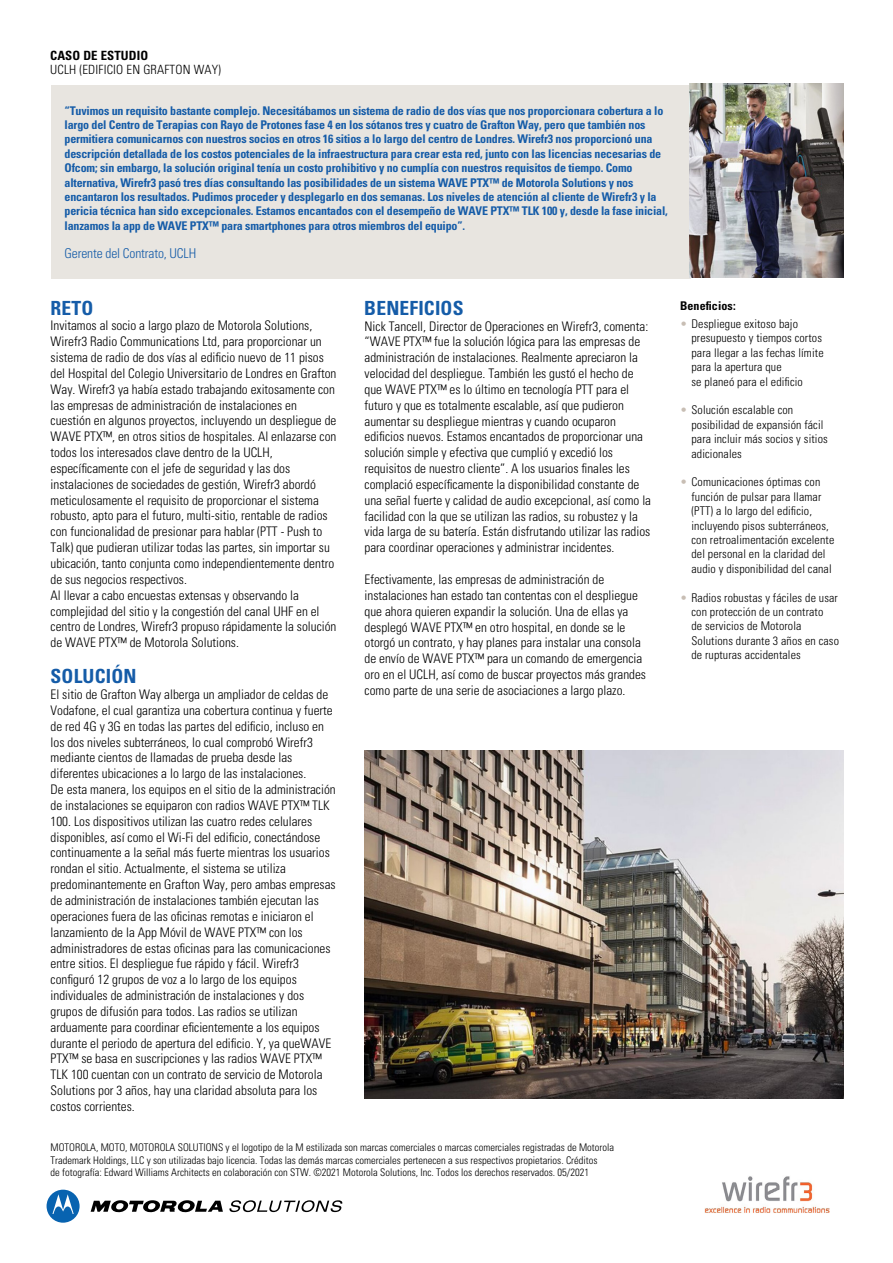
<style>
.page{position:relative;width:893px;height:1263px;background:#fff}
.page>*{position:absolute;margin:0;border:0;box-sizing:border-box;transform-origin:0 0}
.t1{font:700 condensed 19.5px "Univers LT Std";letter-spacing:.01em;color:#155ca8}
.t2{font:300 condensed 13.5px "Univers LT Std";letter-spacing:-.01em;color:#155ca8}
.t3{font:300 condensed 13.2px/15.9px "Univers LT Std";color:#000}
.t4{font:300 condensed 12.75px "Univers LT Std";letter-spacing:.015em;color:#000}
.t5{font:700 condensed 12.75px "Univers LT Std";letter-spacing:.01em;color:#000}
.t6{font:700 condensed 12px/14.4px "Univers LT Std";letter-spacing:-.015em;color:#155ca8}
.t7{font:300 condensed 12px/14.4px "Univers LT Std";letter-spacing:.01em;color:#000}
.t8{font:700 condensed 12px "Univers LT Std";letter-spacing:.01em;color:#000}
.t9{font:300 condensed 10.5px/12.6px "Univers LT Std";color:#000}
.s1{color:#c8beb4}
</style>
<div class="page">
<svg style="left:91px;top:1200px;width:132px;height:13px"></svg>
<svg style="left:47px;top:1190px;width:33px;height:33px"></svg>
<svg style="left:229px;top:1200px;width:113px;height:12px"></svg>
<div style="left:51px;top:85px;width:640px;height:193px;background:#e8e5e0"></div>
<img style="left:689px;top:83px;width:155px;height:195px">
<img style="left:364px;top:751px;width:479px;height:348px">
<img style="left:704px;top:1176px;width:125px;height:37px">
<p class="t5" style="left:50px;top:48px;width:99px">CASO DE ESTUDIO</p>
<p class="t4" style="left:50px;top:62px;width:172px">UCLH (EDIFICIO EN GRAFTON WAY)</p>
<p class="t6" style="left:65px;top:103px;width:605px">“Tuvimos un requisito bastante complejo. Necesitábamos un sistema de radio de dos vías que nos proporcionara cobertura a lo largo del Centro de Terapias con Rayo de Protones fase 4 en los sótanos tres y cuatro de Grafton Way, pero que también nos permitiera comunicarnos con nuestros socios en otros 16 sitios a lo largo del centro de Londres. Wirefr3 nos proporcionó una descripción detallada de los costos potenciales de la infraestructura para crear esta red, junto con las licencias necesarias de Ofcom; sin embargo, la solución original tenía un costo prohibitivo y no cumplía con nuestros requisitos de tiempo. Como alternativa, Wirefr3 pasó tres días consultando las posibilidades de un sistema WAVE PTX™ de Motorola Solutions y nos encantaron los resultados. Pudimos proceder y desplegarlo en dos semanas. Los niveles de atención al cliente de Wirefr3 y la pericia técnica han sido excepcionales. Estamos encantados con el desempeño de WAVE PTX™ TLK 100 y, desde la fase inicial, lanzamos la app de WAVE PTX™ para smartphones para otros miembros del equipo”.</p>
<p class="t2" style="left:65px;top:245px;width:133px">Gerente del Contrato, UCLH</p>
<h1 class="t1" style="left:51px;top:296px;width:44px">RETO</h1>
<h1 class="t1" style="left:364px;top:296px;width:101px">BENEFICIOS</h1>
<p class="t3" style="left:51px;top:318px;width:287px">Invitamos al socio a largo plazo de Motorola Solutions, Wirefr3 Radio Communications Ltd, para proporcionar un sistema de radio de dos vías al edificio nuevo de 11 pisos del Hospital del Colegio Universitario de Londres en Grafton Way. Wirefr3 ya había estado trabajando exitosamente con las empresas de administración de instalaciones en cuestión en algunos proyectos, incluyendo un despliegue de WAVE PTX™, en otros sitios de hospitales. Al enlazarse con todos los interesados clave dentro de la UCLH, específicamente con el jefe de seguridad y las dos instalaciones de sociedades de gestión, Wirefr3 abordó meticulosamente el requisito de proporcionar el sistema robusto, apto para el futuro, multi-sitio, rentable de radios con funcionalidad de presionar para hablar (PTT - Push to Talk) que pudieran utilizar todas las partes, sin importar su ubicación, tanto conjunta como independientemente dentro de sus negocios respectivos.<br>Al llevar a cabo encuestas extensas y observando la complejidad del sitio y la congestión del canal UHF en el centro de Londres, Wirefr3 propuso rápidamente la solución de WAVE PTX™ de Motorola Solutions.</p>
<p class="t3" style="left:365px;top:318px;width:288px">Nick Tancell, Director de Operaciones en Wirefr3, comenta: “WAVE PTX™ fue la solución lógica para las empresas de administración de instalaciones. Realmente apreciaron la velocidad del despliegue. También les gustó el hecho de que WAVE PTX™ es lo último en tecnología PTT para el futuro y que es totalmente escalable, así que pudieron aumentar su despliegue mientras y cuando ocuparon edificios nuevos. Estamos encantados de proporcionar una solución simple y efectiva que cumplió y excedió los requisitos de nuestro cliente”. A los usuarios finales les complació específicamente la disponibilidad constante de una señal fuerte y calidad de audio excepcional, así como la facilidad con la que se utilizan las radios, su robustez y la vida larga de su batería. Están disfrutando utilizar las radios para coordinar operaciones y administrar incidentes.</p>
<p class="t3" style="left:365px;top:571px;width:283px">Efectivamente, las empresas de administración de instalaciones han estado tan contentas con el despliegue que ahora quieren expandir la solución. Una de ellas ya desplegó WAVE PTX™ en otro hospital, en donde se le otorgó un contrato, y hay planes para instalar una consola de envío de WAVE PTX™ para un comando de emergencia oro en el UCLH, así como de buscar proyectos más grandes como parte de una serie de asociaciones a largo plazo.</p>
<h1 class="t1" style="left:51px;top:664px;width:87px">SOLUCIÓN</h1>
<p class="t3" style="left:51px;top:686px;width:287px">El sitio de Grafton Way alberga un ampliador de celdas de Vodafone, el cual garantiza una cobertura continua y fuerte de red 4G y 3G en todas las partes del edificio, incluso en los dos niveles subterráneos, lo cual comprobó Wirefr3 mediante cientos de llamadas de prueba desde las diferentes ubicaciones a lo largo de las instalaciones.<br>De esta manera, los equipos en el sitio de la administración de instalaciones se equiparon con radios WAVE PTX™ TLK 100. Los dispositivos utilizan las cuatro redes celulares disponibles, así como el Wi-Fi del edificio, conectándose continuamente a la señal más fuerte mientras los usuarios rondan el sitio. Actualmente, el sistema se utiliza predominantemente en Grafton Way, pero ambas empresas de administración de instalaciones también ejecutan las operaciones fuera de las oficinas remotas e iniciaron el lanzamiento de la App Móvil de WAVE PTX™ con los administradores de estas oficinas para las comunicaciones entre sitios. El despliegue fue rápido y fácil. Wirefr3 configuró 12 grupos de voz a lo largo de los equipos individuales de administración de instalaciones y dos grupos de difusión para todos. Las radios se utilizan arduamente para coordinar eficientemente a los equipos durante el periodo de apertura del edificio. Y, ya queWAVE PTX™ se basa en suscripciones y las radios WAVE PTX™ TLK 100 cuentan con un contrato de servicio de Motorola Solutions por 3 años, hay una claridad absoluta para los costos corrientes.</p>
<p class="t9" style="left:51px;top:1141px;width:565px">MOTOROLA, MOTO, MOTOROLA SOLUTIONS y el logotipo de la M estilizada son marcas comerciales o marcas comerciales registradas de Motorola<br>Trademark Holdings, LLC y son utilizadas bajo licencia. Todas las demás marcas comerciales pertenecen a sus respectivos propietarios. Créditos<br>de fotografía: Edward Williams Architects en colaboración con STW. ©2021 Motorola Solutions, Inc. Todos los derechos reservados. 05/2021</p>
<p class="t8" style="left:680px;top:298px;width:57px">Beneficios:</p>
<p class="t7" style="left:680px;top:317px;width:119px"><span class="s1">•</span> Despliegue exitoso bajo</p>
<p class="t7" style="left:691px;top:331px;width:134px">presupuesto y tiempos cortos para llegar a las fechas límite para la apertura que<br>se planeó para el edificio</p>
<p class="t7" style="left:691px;top:417px;width:138px">posibilidad de expansión fácil para incluir más socios y sitios adicionales</p>
<p class="t7" style="left:691px;top:489px;width:144px">función de pulsar para llamar (PTT) a lo largo del edificio, incluyendo pisos subterráneos, con retroalimentación excelente del personal en la claridad del audio y disponibilidad del canal</p>
<p class="t7" style="left:691px;top:605px;width:149px">con protección de un contrato<br>de servicios de Motorola<br>Solutions durante 3 años en caso de rupturas accidentales</p>
<p class="t7" style="left:680px;top:403px;width:115px"><span class="s1">•</span> Solución escalable con</p>
<p class="t7" style="left:680px;top:475px;width:142px"><span class="s1">•</span> Comunicaciones óptimas con</p>
<p class="t7" style="left:680px;top:590px;width:159px"><span class="s1">•</span> Radios robustas y fáciles de usar</p>
</div>
